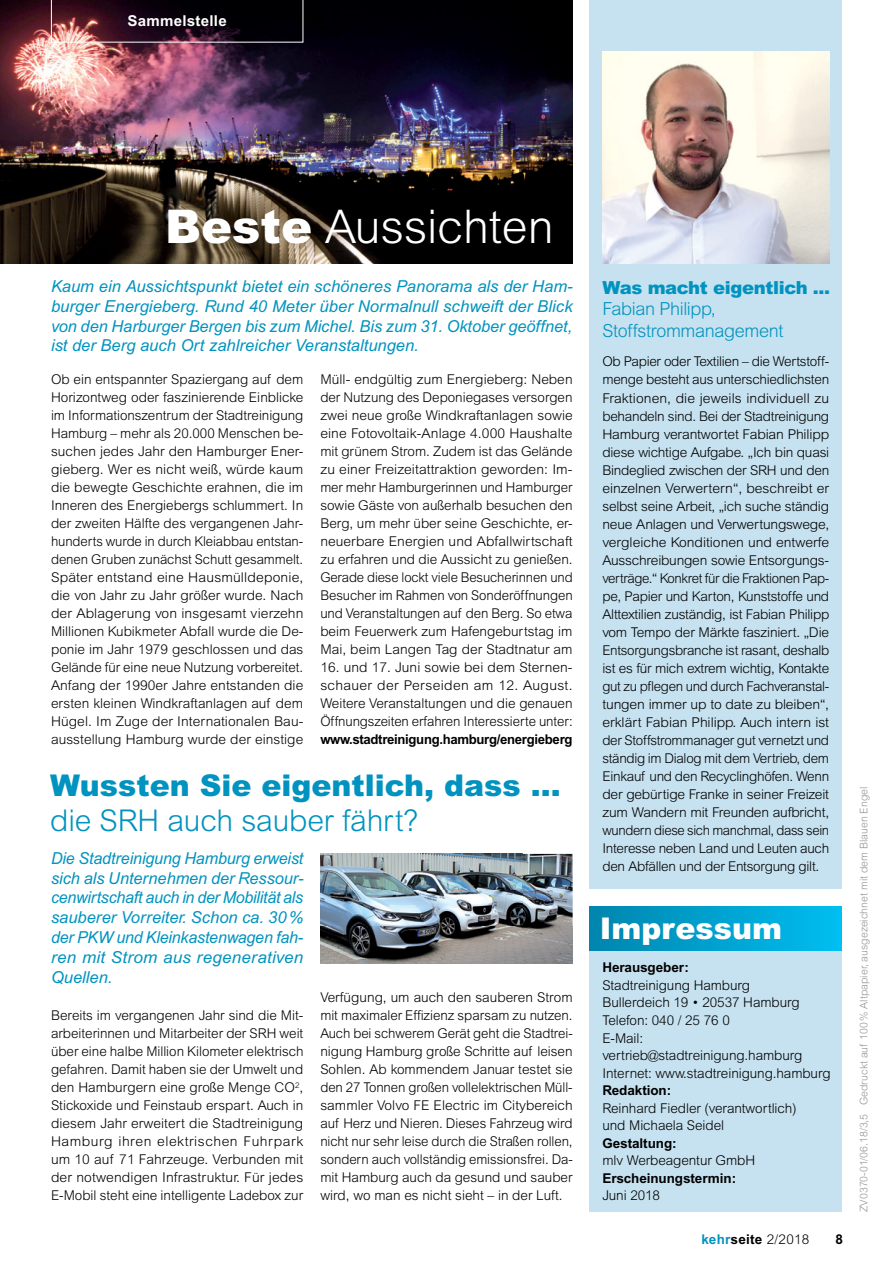
<style>
.page{position:relative;width:893px;height:1263px;background:#fff}
.page>*{position:absolute;margin:0;border:0;box-sizing:border-box;transform-origin:0 0}
.t1{font:300 46.5px "Arial";color:#fff}
.t2{font:900 30px "Arial";color:#0093bf}
.t3{font:300 30px "Arial";letter-spacing:-.005em;color:#0093bf}
.t4{font:900 30px "Arial";color:#fff}
.t5{font:300 18px/21.6px "Arial";letter-spacing:-.02em;color:#0093bf}
.t6{font:900 18px "Arial";letter-spacing:-.02em;color:#0093bf}
.t7{font:italic 16.5px/19.8px "Arial";color:#0093bf;text-align:justify}
.t8{font:700 15px "Arial";letter-spacing:.02em;color:#fff}
.t9{font:300 13.5px/18px "Arial";letter-spacing:-.005em;color:#000;text-align:justify}
.t10{font:700 13.5px "Arial";letter-spacing:-.005em;color:#000}
.t11{font:300 10.5px "Arial";color:#939598}
.s1{font-weight:900}
.s2{font-weight:700;color:#0093bf}
.s3{font-weight:700}
</style>
<div class="page">
<div style="left:590px;top:0;width:252px;height:889px;background:#c6e1ef"></div>
<div style="left:590px;top:907px;width:252px;height:305px;background:#c6e1ef"></div>
<img style="left:602px;top:51px;width:227px;height:213px">
<img style="left:320px;top:854px;width:253px;height:109px">
<img style="left:0;top:0;width:573px;height:264px">
<div style="left:590px;top:906px;width:252px;height:44px;background:linear-gradient(to right,#0085ae,#00bef1)"></div>
<svg style="left:51px;top:0;width:252px;height:43px"></svg>
<p class="t8" style="left:128px;top:11px;width:101px">Sammelstelle</p>
<h1 class="t1" style="left:165px;top:200px;width:390px"><span class="s1">Beste</span> Aussichten</h1>
<p class="t7" style="left:51px;top:276px;width:523px">Kaum ein Aussichtspunkt bietet ein schöneres Panorama als der Ham&shy;burger Energieberg. Rund 40 Meter über Normalnull schweift der Blick von den Harburger Bergen bis zum Michel. Bis zum 31. Oktober geöffnet, ist der Berg auch Ort zahlreicher Veranstaltungen.</p>
<p class="t9" style="left:51px;top:371px;width:254px">Ob ein entspannter Spaziergang auf dem Horizontweg oder faszinierende Einblicke im Informationszentrum der Stadtreinigung Hamburg – mehr als 20.000 Menschen be&shy;suchen jedes Jahr den Hamburger Ener&shy;gieberg. Wer es nicht weiß, würde kaum die bewegte Geschichte erahnen, die im Inneren des Energiebergs schlummert. In der zweiten Hälfte des vergangenen Jahr&shy;hunderts wurde in durch Kleiabbau entstan&shy;denen Gruben zunächst Schutt gesammelt.<br>Später entstand eine Hausmülldeponie, die von Jahr zu Jahr größer wurde. Nach der Ablagerung von insgesamt vierzehn Millionen Kubikmeter Abfall wurde die De&shy;ponie im Jahr 1979 geschlossen und das Gelände für eine neue Nutzung vorbereitet.<br>Anfang der 1990er Jahre entstanden die ersten kleinen Windkraftanlagen auf dem Hügel. Im Zuge der Internationalen Bau&shy;ausstellung Hamburg wurde der einstige</p>
<p class="t9" style="left:320px;top:371px;width:254px">Müll- endgültig zum Energieberg: Neben der Nutzung des Deponiegases versorgen zwei neue große Windkraftanlagen sowie eine Fotovoltaik-Anlage 4.000 Haushalte mit grünem Strom. Zudem ist das Gelände zu einer Freizeitattraktion geworden: Im&shy;mer mehr Hamburgerinnen und Hamburger sowie Gäste von außerhalb besuchen den Berg, um mehr über seine Geschichte, er&shy;neuerbare Energien und Abfallwirtschaft zu erfahren und die Aussicht zu genießen.<br>Gerade diese lockt viele Besucherinnen und Besucher im Rahmen von Sonderöffnungen und Veranstaltungen auf den Berg. So etwa beim Feuerwerk zum Hafengeburtstag im Mai, beim Langen Tag der Stadtnatur am</p>
<p class="t9" style="left:320px;top:659px;width:254px">16. und 17. Juni sowie bei dem Sternen&shy;schauer der Perseiden am 12. August.<br>Weitere Veranstaltungen und die genauen Öffnungszeiten erfahren Interessierte unter:</p>
<p class="t10" style="left:320px;top:732px;width:254px">www.stadtreinigung.hamburg/energieberg</p>
<h2 class="t2" style="left:50px;top:767px;width:512px">Wussten Sie eigentlich, dass ...</h2>
<h2 class="t3" style="left:50px;top:803px;width:369px">die SRH auch sauber fährt?</h2>
<p class="t7" style="left:51px;top:848px;width:254px">Die Stadtreinigung Hamburg erweist sich als Unternehmen der Ressour&shy;cenwirtschaft auch in der Mobilität als sauberer Vorreiter. Schon ca. 30 % der PKW und Kleinkastenwagen fah&shy;ren mit Strom aus regenerativen Quellen.</p>
<p class="t9" style="left:51px;top:1007px;width:254px">Bereits im vergangenen Jahr sind die Mit&shy;arbeiterinnen und Mitarbeiter der SRH weit über eine halbe Million Kilometer elektrisch gefahren. Damit haben sie der Umwelt und den Hamburgern eine große Menge CO<sup>2</sup>, Stickoxide und Feinstaub erspart. Auch in diesem Jahr erweitert die Stadtreinigung Hamburg ihren elektrischen Fuhrpark um 10 auf 71 Fahrzeuge. Verbunden mit der notwendigen Infrastruktur. Für jedes E-Mobil steht eine intelligente Ladebox zur</p>
<p class="t9" style="left:320px;top:989px;width:254px">Verfügung, um auch den sauberen Strom mit maximaler Effizienz sparsam zu nutzen.<br>Auch bei schwerem Gerät geht die Stadtrei&shy;nigung Hamburg große Schritte auf leisen Sohlen. Ab kommendem Januar testet sie den 27 Tonnen großen vollelektrischen Müll&shy;sammler Volvo FE Electric im Citybereich auf Herz und Nieren. Dieses Fahrzeug wird nicht nur sehr leise durch die Straßen rollen, sondern auch vollständig emissionsfrei. Da&shy;mit Hamburg auch da gesund und sauber wird, wo man es nicht sieht – in der Luft.</p>
<h3 class="t6" style="left:602px;top:276px;width:229px">Was macht eigentlich ...</h3>
<h3 class="t5" style="left:602px;top:298px;width:183px">Fabian Philipp,<br>Stoffstrommanagement</h3>
<p class="t9" style="left:602px;top:353px;width:228px">Ob Papier oder Textilien – die Wertstoff&shy;menge besteht aus unterschiedlichsten Fraktionen, die jeweils individuell zu behandeln sind. Bei der Stadtreinigung Hamburg verantwortet Fabian Philipp diese wichtige Aufgabe. „Ich bin quasi Bindeglied zwischen der SRH und den einzelnen Verwertern“, beschreibt er selbst seine Arbeit, „ich suche ständig neue Anlagen und Verwertungswege, vergleiche Konditionen und entwerfe Ausschreibungen sowie Entsorgungs&shy;verträge.“ Konkret für die Fraktionen Pap&shy;pe, Papier und Karton, Kunststoffe und Alttextilien zuständig, ist Fabian Philipp vom Tempo der Märkte fasziniert. „Die Entsorgungsbranche ist rasant, deshalb ist es für mich extrem wichtig, Kontakte gut zu pflegen und durch Fachveranstal&shy;tungen immer up to date zu bleiben“, erklärt Fabian Philipp. Auch intern ist der Stoffstrommanager gut vernetzt und ständig im Dialog mit dem Vertrieb, dem Einkauf und den Recyclinghöfen. Wenn der gebürtige Franke in seiner Freizeit zum Wandern mit Freunden aufbricht, wundern diese sich manchmal, dass sein Interesse neben Land und Leuten auch den Abfällen und der Entsorgung gilt.</p>
<h2 class="t4" style="left:600px;top:909px;width:184px">Impressum</h2>
<p class="t10" style="left:602px;top:960px;width:88px">Herausgeber:</p>
<p class="t9" style="left:602px;top:976px;width:230px;line-height:17.5px;text-align:left">Stadtreinigung Hamburg<br>Bullerdeich 19 • 20537 Hamburg<br>Telefon: 040 / 25 76 0<br>E-Mail: vertrieb@stadtreinigung.hamburg<br>Internet: www.stadtreinigung.hamburg</p>
<p class="t10" style="left:602px;top:1082px;width:70px">Redaktion:</p>
<p class="t9" style="left:602px;top:1099px;width:196px;line-height:17.5px">Reinhard Fiedler (verantwortlich) und Michaela Seidel</p>
<p class="t10" style="left:602px;top:1135px;width:76px">Gestaltung:</p>
<p class="t9" style="left:602px;top:1151px;width:154px">mlv Werbeagentur GmbH</p>
<p class="t10" style="left:602px;top:1170px;width:135px">Erscheinungstermin:</p>
<p class="t9" style="left:602px;top:1187px;width:59px">Juni 2018</p>
<p class="t9" style="left:701px;top:1230px;width:109px"><span class="s2">kehr</span><span class="s3">seite</span> 2/2018</p>
<p class="t10" style="left:835px;top:1231px;width:9px">8</p>
<p class="t11" style="left:858px;top:1212px;width:427px;rotate:-90deg">ZV0370-01/06.18/3,5 Gedruckt auf 100 % Altpapier, ausgezeichnet mit dem Blauen Engel</p>
</div>
